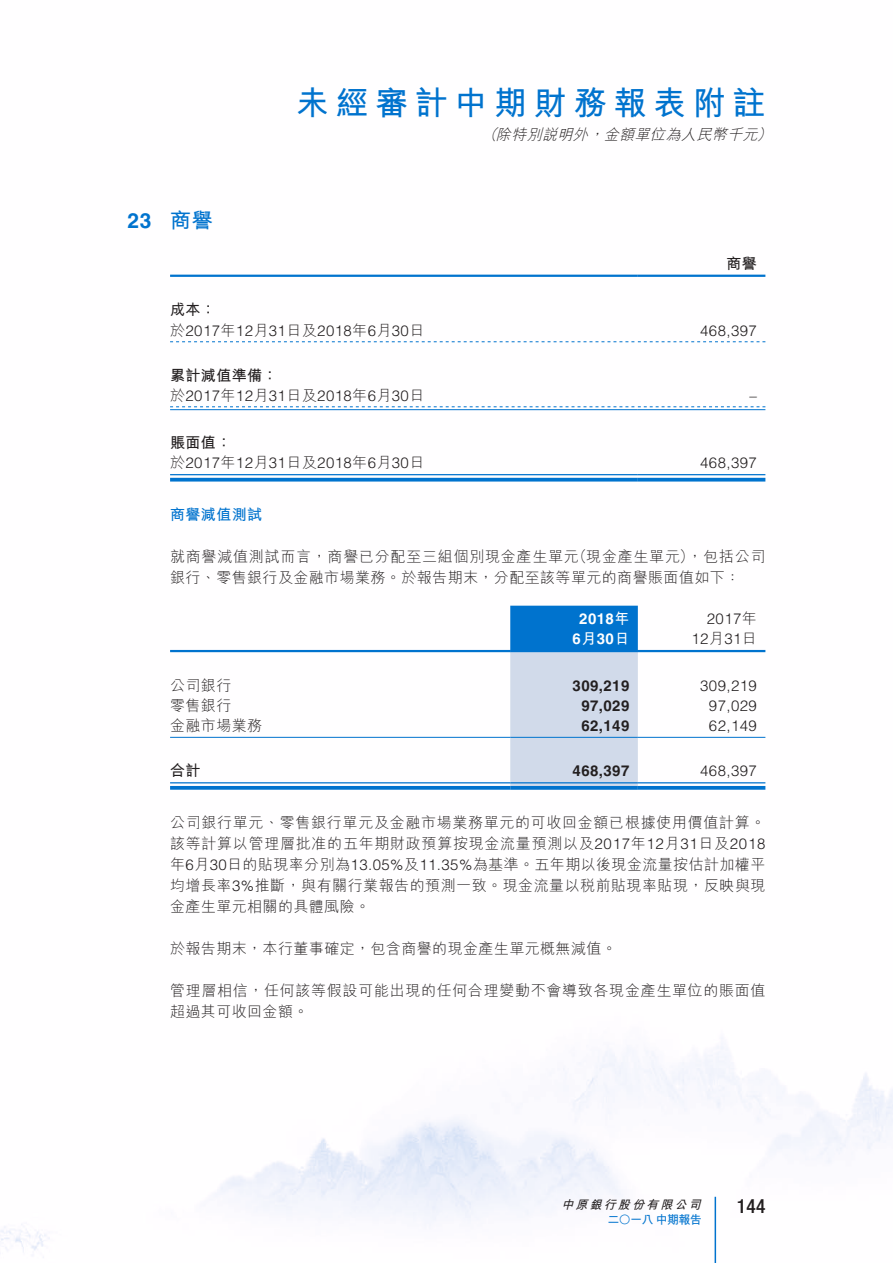
<style>
.page{position:relative;width:893px;height:1263px;background:#fff}
.page>*{position:absolute;margin:0;border:0;box-sizing:border-box;transform-origin:0 0}
.t1{font:700 33px "M Hei HK";letter-spacing:.205em;color:#0073ce}
.t2{font:700 21px "Helvetica LT Std";color:#0073ce}
.t3{font:500 condensed 19.5px "Helvetica Neue LT Pro";color:#231f20}
.t4{font:300 15px/21px "M Hei HK";letter-spacing:.035em;color:#231f20}
.t5{font:300 15px/20.2px "Helvetica LT Std";letter-spacing:.03em;color:#231f20;text-align:right}
.t6{font:700 15px "Helvetica LT Std";letter-spacing:.03em;color:#231f20}
.t7{font:italic 300 15px "M Hei HK";color:#231f20}
.t8{font:700 15px "M Hei HK";letter-spacing:.03em;color:#231f20}
.t9{font:700 15px/20.2px "Helvetica LT Std";letter-spacing:.03em;color:#fff;text-align:center}
.t10{font:700 15px "M Hei HK";letter-spacing:.03em;color:#0073ce}
.t11{font:italic 700 12px "M Hei HK";color:#231f20}
.t12{font:700 12px "M Hei HK";letter-spacing:-.05em;color:#0073ce}
.s1{font-family:"M Hei HK"}
.s2{font-family:"Helvetica LT Std"}
</style>
<div class="page">
<img style="left:0;top:274px;width:893px;height:989px">
<hr style="left:715px;top:1197px;width:1px;height:66px;background:#0073ce">
<hr style="left:170px;top:275px;width:468px;height:2px;background:#0073ce">
<hr style="left:638px;top:275px;width:127px;height:2px;background:#0073ce">
<svg style="left:170px;top:341px;width:595px;height:1px"></svg>
<hr style="left:170px;top:409px;width:468px;height:1px;background:#0073ce">
<svg style="left:170px;top:406px;width:595px;height:1px"></svg>
<hr style="left:638px;top:409px;width:127px;height:1px;background:#0073ce">
<hr style="left:170px;top:474px;width:468px;height:1px;background:#0073ce">
<hr style="left:170px;top:478px;width:468px;height:3px;background:#0073ce">
<hr style="left:638px;top:474px;width:127px;height:1px;background:#0073ce">
<hr style="left:638px;top:478px;width:127px;height:3px;background:#0073ce">
<svg style="left:510px;top:606px;width:128px;height:180px"></svg>
<hr style="left:170px;top:650px;width:340px;height:2px;background:#0073ce">
<hr style="left:510px;top:650px;width:128px;height:2px;background:#0073ce">
<hr style="left:638px;top:650px;width:127px;height:2px;background:#0073ce">
<hr style="left:170px;top:737px;width:340px;height:1px;background:#0073ce">
<hr style="left:510px;top:737px;width:128px;height:1px;background:#0073ce">
<hr style="left:638px;top:737px;width:127px;height:1px;background:#0073ce">
<hr style="left:170px;top:782px;width:340px;height:1px;background:#0073ce">
<svg style="left:170px;top:786px;width:340px;height:4px"></svg>
<hr style="left:510px;top:782px;width:128px;height:1px;background:#0073ce">
<svg style="left:510px;top:786px;width:128px;height:4px"></svg>
<hr style="left:638px;top:782px;width:127px;height:1px;background:#0073ce">
<svg style="left:638px;top:786px;width:127px;height:4px"></svg>
<h1 class="t1" style="left:296px;top:78px;width:471px">未經審計中期財務報表附註</h1>
<h2 class="t2" style="left:128px;top:207px;width:87px">23 <span class="s1">商譽</span></h2>
<p class="t7" style="left:482px;top:127px;width:295px">（除特別說明外，金額單位為人民幣千元）</p>
<p class="t8" style="left:726px;top:253px;width:32px">商譽</p>
<p class="t8" style="left:170px;top:299px;width:47px">成本：</p>
<p class="t5" style="left:170px;top:320px;width:256px"><span class="s1">於</span>2017<span class="s1">年</span>12<span class="s1">月</span>31<span class="s1">日及</span>2018<span class="s1">年</span>6<span class="s1">月</span>30<span class="s1">日</span></p>
<p class="t5" style="left:700px;top:320px;width:58px">468,397</p>
<p class="t8" style="left:170px;top:364px;width:109px">累計減值準備：</p>
<p class="t5" style="left:170px;top:385px;width:256px"><span class="s1">於</span>2017<span class="s1">年</span>12<span class="s1">月</span>31<span class="s1">日及</span>2018<span class="s1">年</span>6<span class="s1">月</span>30<span class="s1">日</span></p>
<p class="t5" style="left:749px;top:385px;width:9px">–</p>
<p class="t8" style="left:170px;top:431px;width:63px">賬面值：</p>
<p class="t5" style="left:170px;top:453px;width:256px"><span class="s1">於</span>2017<span class="s1">年</span>12<span class="s1">月</span>31<span class="s1">日及</span>2018<span class="s1">年</span>6<span class="s1">月</span>30<span class="s1">日</span></p>
<p class="t5" style="left:700px;top:453px;width:58px">468,397</p>
<p class="t10" style="left:170px;top:503px;width:94px">商譽減值測試</p>
<p class="t4" style="left:170px;top:545px;width:597px">就商譽減值測試而言，商譽已分配至三組個別現金產生單元（現金產生單元），包括公司銀行、零售銀行及金融市場業務。於報告期末，分配至該等單元的商譽賬面值如下：</p>
<p class="t9" style="left:573px;top:608px;width:58px">2018<span class="s1">年<br></span>6<span class="s1">月</span>30<span class="s1">日</span></p>
<p class="t5" style="left:691px;top:608px;width:67px">2017<span class="s1">年<br></span>12<span class="s1">月</span>31<span class="s1">日</span></p>
<p class="t4" style="left:170px;top:674px;width:63px">公司銀行</p>
<p class="t6" style="left:573px;top:676px;width:58px">309,219</p>
<p class="t5" style="left:700px;top:675px;width:58px">309,219</p>
<p class="t4" style="left:170px;top:695px;width:63px">零售銀行</p>
<p class="t6" style="left:581px;top:697px;width:49px">97,029</p>
<p class="t5" style="left:709px;top:695px;width:49px">97,029</p>
<p class="t4" style="left:170px;top:715px;width:94px">金融市場業務</p>
<p class="t6" style="left:581px;top:717px;width:49px">62,149</p>
<p class="t5" style="left:709px;top:716px;width:49px">62,149</p>
<p class="t8" style="left:170px;top:760px;width:32px">合計</p>
<p class="t6" style="left:573px;top:762px;width:58px">468,397</p>
<p class="t5" style="left:700px;top:761px;width:58px">468,397</p>
<p class="t4" style="left:170px;top:812px;width:597px;text-align:justify">公司銀行單元、零售銀行單元及金融市場業務單元的可收回金額已根據使用價值計算。該等計算以管理層批准的五年期財政預算按現金流量預測以及<span class="s2">2017</span>年<span class="s2">12</span>月<span class="s2">31</span>日及<span class="s2">2018</span>年<span class="s2">6</span>月<span class="s2">30</span>日的貼現率分別為<span class="s2">13.05%</span>及<span class="s2">11.35%</span>為基準。五年期以後現金流量按估計加權平均增長率<span class="s2">3%</span>推斷，與有關行業報告的預測一致。現金流量以稅前貼現率貼現，反映與現金產生單元相關的具體風險。</p>
<p class="t4" style="left:170px;top:938px;width:448px">於報告期末，本行董事確定，包含商譽的現金產生單元概無減值。</p>
<p class="t4" style="left:170px;top:980px;width:597px">管理層相信，任何該等假設可能出現的任何合理變動不會導致各現金產生單位的賬面值超過其可收回金額。</p>
<p class="t11" style="left:561px;top:1196px;width:145px">中原銀行股份有限公司</p>
<h3 class="t3" style="left:737px;top:1194px;width:30px">144</h3>
<p class="t12" style="left:607px;top:1210px;width:96px">二○一八 中期報告</p>
</div>
